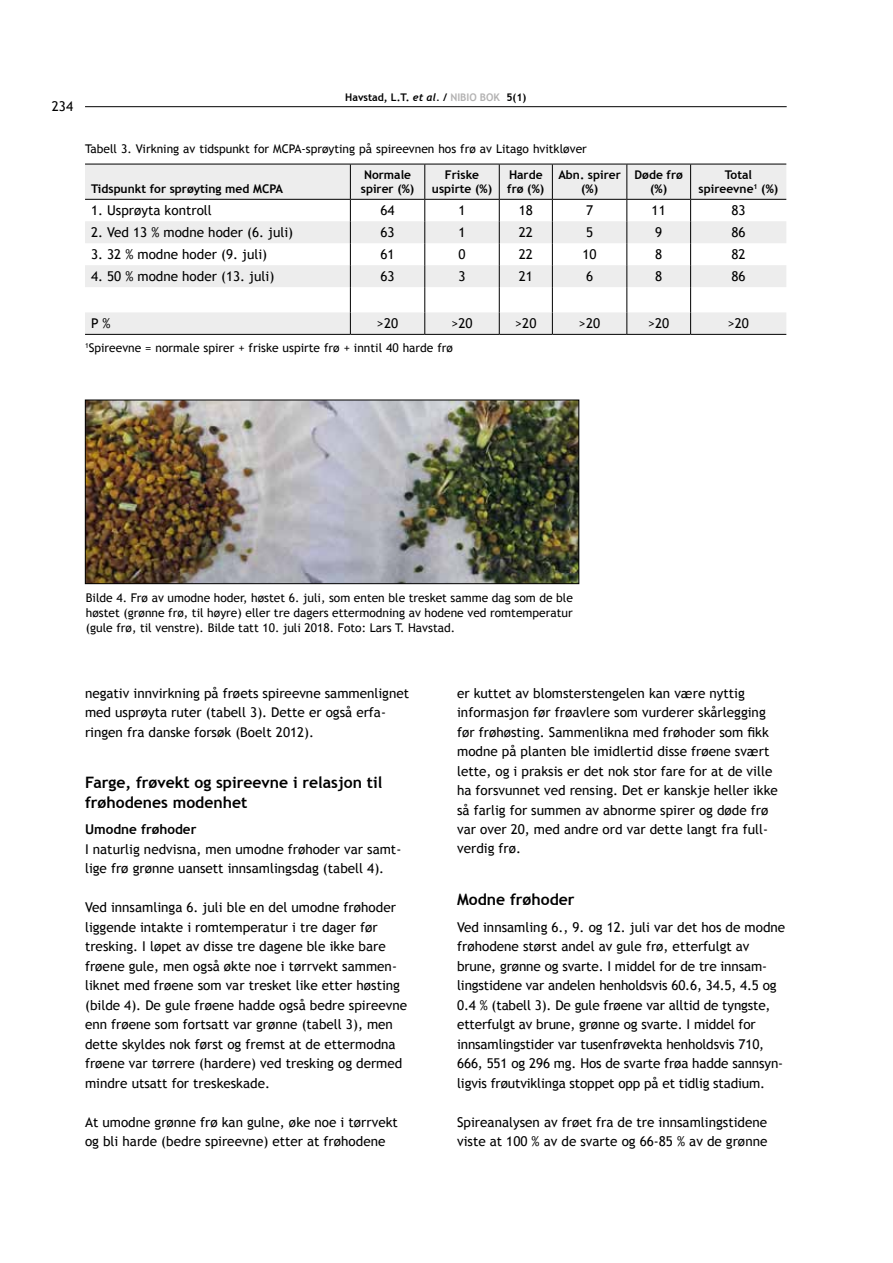
<style>
.page{position:relative;width:893px;height:1263px;background:#fff}
.page>*{position:absolute;margin:0;border:0;box-sizing:border-box;transform-origin:0 0}
.t1{font:700 15.75px/19.5px "Trebuchet MS";color:#000}
.t2{font:13.5px/19.5px "Trebuchet MS";color:#000}
.t3{font:700 13.5px "Trebuchet MS";color:#000}
.t4{font:12px/15px "Trebuchet MS";color:#000;text-align:justify}
.t5{font:700 12px/14.4px "Trebuchet MS";color:#000;text-align:center}
.t6{font:700 10.5px "Trebuchet MS";color:#000}
.s1{font-family:"Trebuchet";font-style:italic}
.s2{color:#b3b2b2}
</style>
<div class="page">
<hr style="left:85px;top:106px;width:702px;height:1px;background:#000">
<svg style="left:85px;top:165px;width:701px;height:169px;fill:#ededed"></svg>
<hr style="left:85px;top:164px;width:265px;height:1px;background:#000">
<hr style="left:350px;top:164px;width:75px;height:1px;background:#000">
<hr style="left:425px;top:164px;width:74px;height:1px;background:#000">
<hr style="left:499px;top:164px;width:53px;height:1px;background:#000">
<hr style="left:552px;top:164px;width:75px;height:1px;background:#000">
<hr style="left:627px;top:164px;width:64px;height:1px;background:#000">
<hr style="left:691px;top:164px;width:95px;height:1px;background:#000">
<hr style="left:85px;top:199px;width:265px;height:1px;background:#000">
<hr style="left:350px;top:199px;width:75px;height:1px;background:#000">
<hr style="left:425px;top:199px;width:74px;height:1px;background:#000">
<hr style="left:499px;top:199px;width:53px;height:1px;background:#000">
<hr style="left:552px;top:199px;width:75px;height:1px;background:#000">
<hr style="left:627px;top:199px;width:64px;height:1px;background:#000">
<hr style="left:691px;top:199px;width:95px;height:1px;background:#000">
<hr style="left:85px;top:334px;width:265px;height:1px;background:#000">
<hr style="left:350px;top:334px;width:75px;height:1px;background:#000">
<hr style="left:425px;top:334px;width:74px;height:1px;background:#000">
<hr style="left:499px;top:334px;width:53px;height:1px;background:#000">
<hr style="left:552px;top:334px;width:75px;height:1px;background:#000">
<hr style="left:627px;top:334px;width:64px;height:1px;background:#000">
<hr style="left:691px;top:334px;width:95px;height:1px;background:#000">
<hr style="left:350px;top:164px;width:1px;height:35px;background:#000">
<hr style="left:424px;top:164px;width:1px;height:35px;background:#000">
<svg style="left:350px;top:200px;width:1px;height:134px"></svg>
<svg style="left:424px;top:200px;width:1px;height:134px"></svg>
<hr style="left:499px;top:164px;width:1px;height:35px;background:#000">
<hr style="left:552px;top:164px;width:1px;height:35px;background:#000">
<svg style="left:499px;top:200px;width:1px;height:134px"></svg>
<svg style="left:552px;top:200px;width:1px;height:134px"></svg>
<hr style="left:626px;top:164px;width:1px;height:35px;background:#000">
<hr style="left:690px;top:164px;width:1px;height:35px;background:#000">
<svg style="left:626px;top:200px;width:1px;height:134px"></svg>
<svg style="left:690px;top:200px;width:1px;height:134px"></svg>
<img style="left:87px;top:402px;width:490px;height:180px">
<div style="left:85px;top:400px;width:494px;height:184px;border:1px solid #000"></div>
<p class="t2" style="left:52px;top:97px;width:23px">234</p>
<p class="t6" style="left:345px;top:91px;width:183px">Havstad, L.T. <span class="s1">et al.</span> / <span class="s2">NIBIO BOK</span> 5(1)</p>
<p class="t4" style="left:85px;top:142px;width:503px">Tabell 3. Virkning av tidspunkt for MCPA-sprøyting på spireevnen hos frø av Litago hvitkløver</p>
<p class="t5" style="left:91px;top:182px;width:194px">Tidspunkt for sprøyting med MCPA</p>
<p class="t5" style="left:361px;top:167px;width:55px;text-align:left">Normale spirer (%)</p>
<p class="t5" style="left:432px;top:167px;width:62px">Friske uspirte (%)</p>
<p class="t5" style="left:507px;top:167px;width:38px;text-align:left">Harde frø (%)</p>
<p class="t5" style="left:558px;top:167px;width:64px">Abn. spirer (%)</p>
<p class="t5" style="left:635px;top:167px;width:50px">Døde frø (%)</p>
<p class="t5" style="left:699px;top:167px;width:81px">Total spireevne<sup>1</sup> (%)</p>
<p class="t2" style="left:91px;top:201px;width:122px">1. Usprøyta kontroll</p>
<p class="t2" style="left:380px;top:201px;width:16px">64</p>
<p class="t2" style="left:458px;top:201px;width:9px">1</p>
<p class="t2" style="left:519px;top:201px;width:16px">18</p>
<p class="t2" style="left:586px;top:201px;width:9px">7</p>
<p class="t2" style="left:652px;top:201px;width:16px">11</p>
<p class="t2" style="left:731px;top:201px;width:16px">83</p>
<p class="t2" style="left:91px;top:223px;width:204px">2. Ved 13 % modne hoder (6. juli)</p>
<p class="t2" style="left:380px;top:223px;width:16px">63</p>
<p class="t2" style="left:458px;top:223px;width:9px">1</p>
<p class="t2" style="left:519px;top:223px;width:16px">22</p>
<p class="t2" style="left:586px;top:223px;width:9px">5</p>
<p class="t2" style="left:655px;top:223px;width:9px">9</p>
<p class="t2" style="left:731px;top:223px;width:16px">86</p>
<p class="t2" style="left:91px;top:245px;width:178px">3. 32 % modne hoder (9. juli)</p>
<p class="t2" style="left:380px;top:245px;width:16px">61</p>
<p class="t2" style="left:458px;top:245px;width:9px">0</p>
<p class="t2" style="left:519px;top:245px;width:16px">22</p>
<p class="t2" style="left:582px;top:245px;width:16px">10</p>
<p class="t2" style="left:655px;top:245px;width:9px">8</p>
<p class="t2" style="left:731px;top:245px;width:16px">82</p>
<p class="t2" style="left:91px;top:267px;width:185px">4. 50 % modne hoder (13. juli)</p>
<p class="t2" style="left:380px;top:267px;width:16px">63</p>
<p class="t2" style="left:458px;top:267px;width:9px">3</p>
<p class="t2" style="left:519px;top:267px;width:16px">21</p>
<p class="t2" style="left:586px;top:267px;width:9px">6</p>
<p class="t2" style="left:655px;top:267px;width:9px">8</p>
<p class="t2" style="left:731px;top:267px;width:16px">86</p>
<p class="t2" style="left:91px;top:314px;width:21px">P %</p>
<p class="t2" style="left:377px;top:314px;width:23px">&gt;20</p>
<p class="t2" style="left:451px;top:314px;width:23px">&gt;20</p>
<p class="t2" style="left:515px;top:314px;width:23px">&gt;20</p>
<p class="t2" style="left:579px;top:314px;width:23px">&gt;20</p>
<p class="t2" style="left:648px;top:314px;width:23px">&gt;20</p>
<p class="t2" style="left:728px;top:314px;width:23px">&gt;20</p>
<p class="t4" style="left:85px;top:341px;width:370px"><sup>1</sup>Spireevne = normale spirer + friske uspirte frø + inntil 40 harde frø</p>
<p class="t4" style="left:86px;top:590px;width:489px">Bilde 4. Frø av umodne hoder, høstet 6. juli, som enten ble tresket samme dag som de ble høstet (grønne frø, til høyre) eller tre dagers ettermodning av hodene ved romtemperatur (gule frø, til venstre). Bilde tatt 10. juli 2018. Foto: Lars T. Havstad.</p>
<p class="t2" style="left:85px;top:683px;width:326px">negativ innvirkning på frøets spireevne sammenlignet med usprøyta ruter (tabell 3). Dette er også erfa&shy;ringen fra danske forsøk (Boelt 2012).</p>
<p class="t1" style="left:85px;top:773px;width:299px">Farge, frøvekt og spireevne i relasjon til frøhodenes modenhet</p>
<p class="t3" style="left:85px;top:821px;width:113px">Umodne frøhoder</p>
<p class="t2" style="left:85px;top:839px;width:318px">I naturlig nedvisna, men umodne frøhoder var samt&shy;lige frø grønne uansett innsamlingsdag (tabell 4).</p>
<p class="t2" style="left:85px;top:898px;width:324px">Ved innsamlinga 6. juli ble en del umodne frøhoder liggende intakte i romtemperatur i tre dager før tresking. I løpet av disse tre dagene ble ikke bare frøene gule, men også økte noe i tørrvekt sammen&shy;liknet med frøene som var tresket like etter høsting (bilde 4). De gule frøene hadde også bedre spireevne enn frøene som fortsatt var grønne (tabell 3), men dette skyldes nok først og fremst at de ettermodna frøene var tørrere (hardere) ved tresking og dermed mindre utsatt for treskeskade.</p>
<p class="t2" style="left:85px;top:1112px;width:314px">At umodne grønne frø kan gulne, øke noe i tørrvekt og bli harde (bedre spireevne) etter at frøhodene</p>
<p class="t2" style="left:457px;top:683px;width:322px">er kuttet av blomsterstengelen kan være nyttig informasjon før frøavlere som vurderer skårlegging før frøhøsting. Sammenlikna med frøhoder som fikk modne på planten ble imidlertid disse frøene svært lette, og i praksis er det nok stor fare for at de ville ha forsvunnet ved rensing. Det er kanskje heller ikke så farlig for summen av abnorme spirer og døde frø var over 20, med andre ord var dette langt fra full&shy;verdig frø.</p>
<p class="t1" style="left:457px;top:890px;width:119px">Modne frøhoder</p>
<p class="t2" style="left:457px;top:917px;width:330px">Ved innsamling 6., 9. og 12. juli var det hos de modne frøhodene størst andel av gule frø, etterfulgt av brune, grønne og svarte. I middel for de tre innsam&shy;lingstidene var andelen henholdsvis 60.6, 34.5, 4.5 og 0.4 % (tabell 3). De gule frøene var alltid de tyngste, etterfulgt av brune, grønne og svarte. I middel for innsamlingstider var tusenfrøvekta henholdsvis 710, 666, 551 og 296 mg. Hos de svarte frøa hadde sannsyn&shy;ligvis frøutviklinga stoppet opp på et tidlig stadium.</p>
<p class="t2" style="left:457px;top:1112px;width:312px">Spireanalysen av frøet fra de tre innsamlingstidene viste at 100 % av de svarte og 66-85 % av de grønne</p>
</div>
